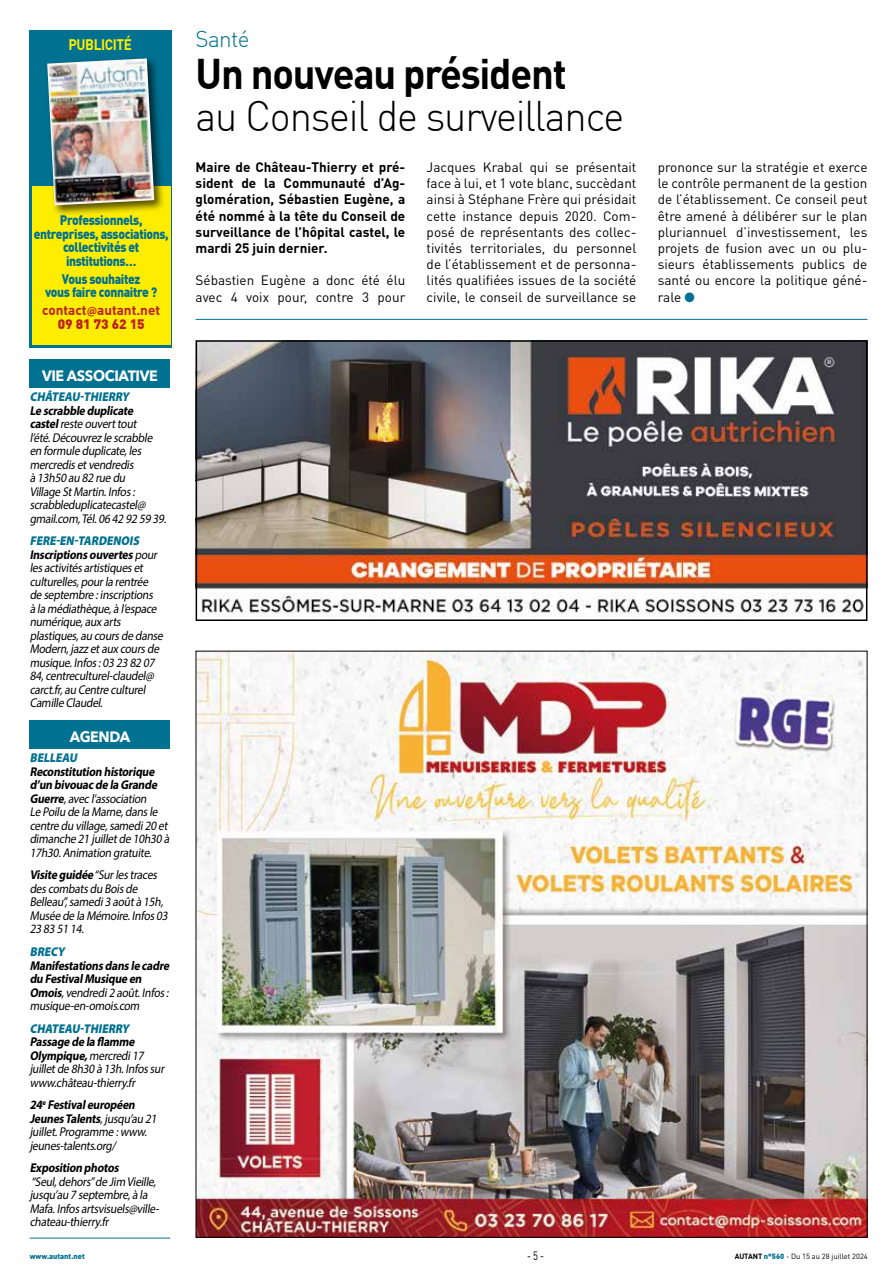
<style>
.page{position:relative;width:893px;height:1276px;background:#fff}
.page>*{position:absolute;margin:0;border:0;box-sizing:border-box;transform-origin:0 0}
.t1{font:300 42px "DIN Pro";letter-spacing:-.03em;color:#000;scale:.95 1}
.t2{font:700 42px "DIN Pro";letter-spacing:-.03em;color:#000;scale:.95 1}
.t3{font:300 22.5px "DIN Pro";letter-spacing:-.03em;color:#007190}
.t4{font:700 15px "Avenir Next";letter-spacing:-.025em;color:#fff;scale:.95 1}
.t5{font:700 15px "DIN Pro";letter-spacing:-.03em;color:#ffed00;scale:.9 1}
.t6{font:13.5px/16.2px "DIN Pro";color:#000;text-align:justify}
.t7{font:700 13.5px/16.2px "DIN Pro";color:#000;text-align:justify}
.t8{font:900 13.5px/13.5px "DIN Pro";letter-spacing:-.03em;color:#007190;text-align:center;scale:.9 1}
.t9{font:700 13.5px/13.5px "DIN Pro";color:#bd1d1d;text-align:center}
.t10{font:italic 12.75px/13.5px "Myriad Pro";letter-spacing:-.02em;color:#000;scale:.9 1}
.t11{font:italic 700 12.75px/13.5px "Myriad Pro";color:#000;scale:.9 1}
.t12{font:italic 900 12.75px "Myriad Pro";color:#007190;scale:.9 1}
.t13{font:12px "DIN Pro";color:#000;scale:.78 1}
.t14{font:7.5px "DIN Pro";color:#000}
.t15{font:900 7.5px "DIN Pro";color:#007190}
.s1{font-family:"Myriad Pro"}
.s2{font-weight:900}
.s3{font-weight:700}
.s4{font-weight:900;color:#007190}
.s5{font-weight:400}
.s6{color:#007190}
</style>
<div class="page">
<hr style="left:30px;top:1237px;width:140px;height:1px;background:#007190">
<img style="left:198px;top:653px;width:667px;height:582px">
<img style="left:199px;top:343px;width:665px;height:275px">
<div style="left:196px;top:340px;width:671px;height:281px;border:2px solid #000"></div>
<div style="left:30px;top:360px;width:140px;height:28px;background:#007190"></div>
<div style="left:30px;top:721px;width:140px;height:28px;background:#007190"></div>
<hr style="left:196px;top:319px;width:671px;height:1px;background:#007190">
<div style="left:30px;top:30px;width:142px;height:317px;background:#007190"></div>
<div style="left:32px;top:186px;width:139px;height:159px;background:#ffed00"></div>
<div style="left:45px;top:56px;width:121px;height:161px;background:#000;opacity:.65"></div>
<img style="left:47px;top:58px;width:107px;height:147px">
<p class="t5" style="left:69px;top:34px;width:72px">PUBLICITÉ</p>
<p class="t8" style="left:34px;top:213px;width:152px">Professionnels, entreprises, associations, collectivités et institutions…</p>
<p class="t8" style="left:45px;top:272px;width:126px">Vous souhaitez<br>vous faire connaitre ?</p>
<p class="t9" style="left:42px;top:303px;width:119px">contact<span class="s1">@</span>autant.net<br><span class="s2">09 81 73 62 15</span></p>
<p class="t4" style="left:42px;top:363px;width:123px">VIE ASSOCIATIVE</p>
<p class="t12" style="left:30px;top:388px;width:115px">CHÂTEAU-THIERRY</p>
<p class="t10" style="left:30px;top:403px;width:156px"><span class="s3">Le scrabble duplicate castel</span>reste ouverttout l’été.Découvrezle scrabble en formule duplicate,les mercredisetvendredis<br>à 13h50 au 82 rue du<br>Village StMartin.Infos: scrabbleduplicatecastel@ gmail.com,Tél.06 42 92 59 39.</p>
<p class="t10" style="left:30px;top:534px;width:152px"><span class="s4">FERE-EN-TARDENOIS<br></span><span class="s3">Inscriptionsouvertes</span>pour lesactivitésartistiqueset culturelles,pourla rentrée de septembre :inscriptions à la médiathèque,à l’espace numérique,aux arts plastiques,au coursde danse<br>Modern,jazzetaux coursde musique.Infos:03 23 82 07<br>84,centreculturel-claudel@ carct.fr,au Centre culturel<br>Camille Claudel.</p>
<p class="t4" style="left:70px;top:724px;width:65px">AGENDA</p>
<p class="t12" style="left:30px;top:749px;width:57px">BELLEAU</p>
<p class="t10" style="left:30px;top:764px;width:159px"><span class="s3">Reconstitution historique d’un bivouacde la Grande<br>Guerre</span>,avecl’association<br>Le Poilu de la Marne,dansle centre du village,samedi20 et dimanche 21 juilletde 10h30 à<br>17h30.Animation gratuite.</p>
<p class="t10" style="left:30px;top:868px;width:158px"><span class="s3">Visite guidée</span> “Surlestraces descombatsdu Boisde<br>Belleau”,samedi3 aoûtà 15h,<br>Musée de la Mémoire.Infos03<br>23 83 51 14.</p>
<p class="t12" style="left:30px;top:943px;width:43px">BRECY</p>
<p class="t11" style="left:30px;top:958px;width:159px">Manifestationsdansle cadre du FestivalMusique en<br>Omois<span class="s5">,vendredi2 août.Infos: musique-en-omois.com</span></p>
<p class="t12" style="left:30px;top:1019px;width:115px">CHATEAU-THIERRY</p>
<p class="t10" style="left:30px;top:1034px;width:154px"><span class="s3">Passage de la flamme<br>Olympique,</span>mercredi17 juilletde 8h30 à 13h.Infossur www.château-thierry.fr</p>
<p class="t10" style="left:30px;top:1097px;width:145px"><span class="s3">24</span><sup>e</sup> <span class="s3">Festivaleuropéen<br>JeunesTalents</span>,jusqu’au 21 juillet.Programme :www. jeunes-talents.org/</p>
<p class="t11" style="left:30px;top:1160px;width:103px">Exposition photos</p>
<p class="t10" style="left:30px;top:1174px;width:148px">“Seul,dehors”de Jim Vieille, jusqu’au 7 septembre,à la<br>Mafa.Infosartsvisuels@ville&shy;chateau-thierry.fr</p>
<h2 class="t3" style="left:196px;top:25px;width:55px">Santé</h2>
<h1 class="t2" style="left:196px;top:46px;width:392px">Un nouveau président</h1>
<h1 class="t1" style="left:196px;top:90px;width:453px">au Conseil de surveillance</h1>
<p class="t7" style="left:196px;top:158px;width:211px">Maire de Château-Thierry et pré&shy;sident de la Communauté d’Ag&shy;glomération, Sébastien Eugène, a été nommé à la tête du Conseil de surveillance de l’hôpital castel, le mardi 25 juin dernier.</p>
<p class="t6" style="left:196px;top:272px;width:211px">Sébastien Eugène a donc été élu avec 4 voix pour, contre 3 pour</p>
<p class="t6" style="left:427px;top:158px;width:211px">Jacques Krabal qui se présentait face à lui, et 1 vote blanc, succèdant ainsi à Stéphane Frère qui présidait cette instance depuis 2020. Com&shy;posé de représentants des collec&shy;tivités territoriales, du personnel de l’établissement et de personna&shy;lités qualifiées issues de la société civile, le conseil de surveillance se</p>
<p class="t6" style="left:658px;top:158px;width:211px">prononce sur la stratégie et exerce le contrôle permanent de la gestion de l’établissement. Ce conseil peut être amené à délibérer sur le plan pluriannuel d’investissement, les projets de fusion avec un ou plu&shy;sieurs établissements publics de santé ou encore la politique géné&shy;rale <span class="s6">●</span></p>
<p class="t15" style="left:30px;top:1251px;width:57px">www.autant.net</p>
<p class="t13" style="left:527px;top:1247px;width:23px">- 5 -</p>
<p class="t14" style="left:735px;top:1251px;width:135px"><span class="s3">AUTANT</span> <span class="s4">n°560</span> - Du 15 au 28 juillet 2024</p>
</div>
